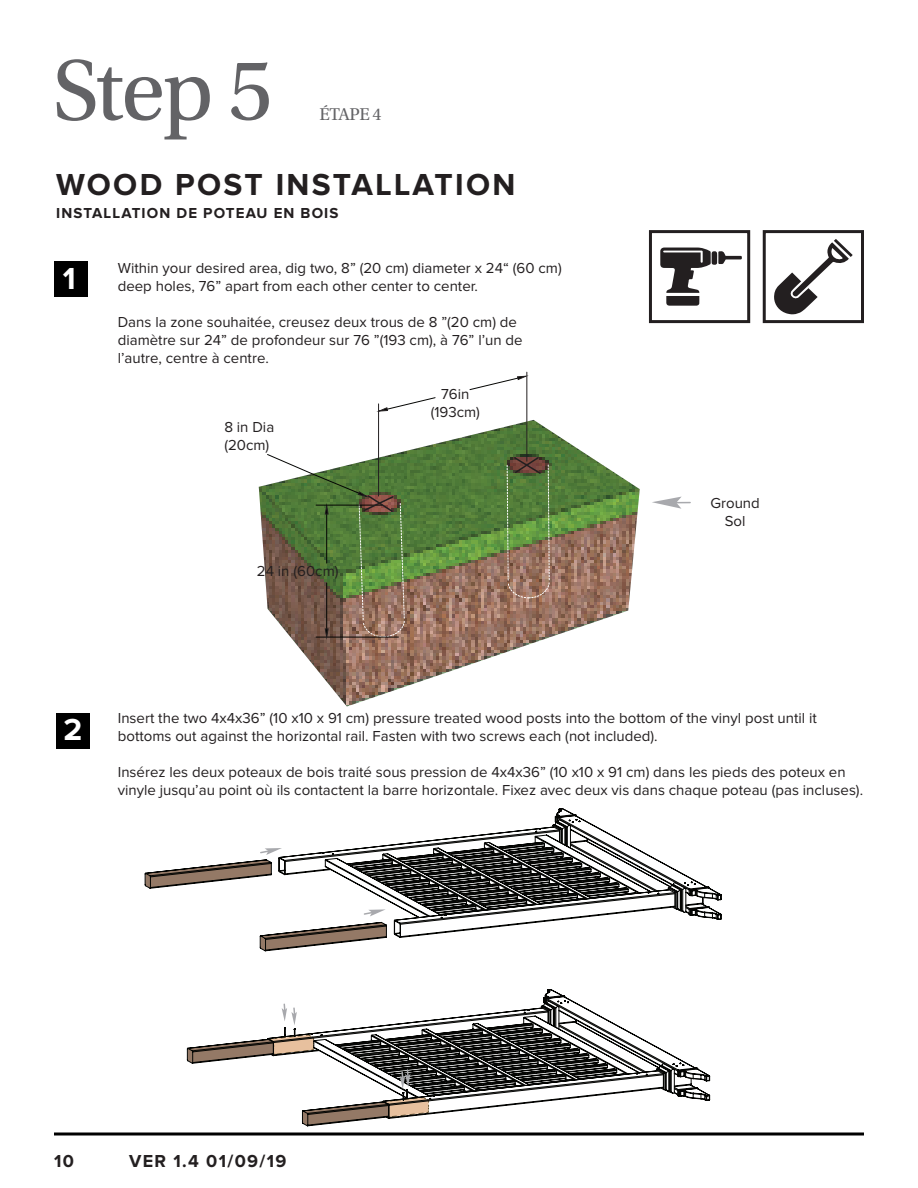
<style>
.page{position:relative;width:918px;height:1188px;background:#fff}
.page>*{position:absolute;margin:0;border:0;box-sizing:border-box;transform-origin:0 0}
.Jumbo_Heading{font:90px "Utopia Std";color:#636366}
.Large_Heading{font:700 31.5px "Proxima Nova";letter-spacing:.075em;color:#231f20}
.Large_Heading-2{font:700 31.5px "Proxima Nova";color:#fff}
.t1{font:700 18px "Proxima Nova";letter-spacing:.075em;color:#231f20}
.Jumbo_Heading-2{font:18px "Utopia Std";letter-spacing:-.025em;color:#636366}
.Body_Paragraph{font:15px/18px "Proxima Nova";color:#231f20}
.Large_Heading-3{font:700 15px "Proxima Nova";letter-spacing:.075em;color:#231f20}
</style>
<div class="page">
<svg style="left:54px;top:1132px;width:810px;height:4px;background:#3f3f3f"></svg>
<div style="left:649px;top:230px;width:101px;height:93px;border:3px solid #231f20"></div>
<div style="left:763px;top:230px;width:101px;height:93px;border:3px solid #231f20"></div>
<svg style="left:660px;top:248px;width:82px;height:58px"></svg>
<div style="left:55px;top:261px;width:33px;height:36px;background:#000"></div>
<div style="left:56px;top:713px;width:34px;height:36px;background:#000"></div>
<svg style="left:652px;top:497px;width:38px;height:12px"></svg>
<img style="left:259px;top:420px;width:381px;height:287px">
<svg style="left:506px;top:456px;width:44px;height:143px;background:#757b4e"></svg>
<hr style="left:378px;top:404px;width:1px;height:92px;background:#231f20">
<hr style="left:526px;top:372px;width:1px;height:89px;background:#231f20">
<svg style="left:378px;top:397px;width:58px;height:14px"></svg>
<svg style="left:469px;top:376px;width:58px;height:15px"></svg>
<svg style="left:267px;top:454px;width:138px;height:184px;background:#717c53"></svg>
<svg style="left:145px;top:808px;width:577px;height:143px"></svg>
<svg style="left:187px;top:989px;width:523px;height:137px"></svg>
<svg style="left:774px;top:239px;width:79px;height:75px"></svg>
<p class="Jumbo_Heading" style="left:52px;top:42px;width:222px">Step 5</p>
<p class="Jumbo_Heading-2" style="left:320px;top:104px;width:64px">ÉTAPE 4</p>
<p class="Large_Heading" style="left:56px;top:170px;width:461px">WOOD POST INSTALLATION</p>
<p class="Large_Heading-3" style="left:56px;top:206px;width:284px">INSTALLATION DE POTEAU EN BOIS</p>
<p class="Large_Heading-2" style="left:63px;top:264px;width:14px">1</p>
<p class="Body_Paragraph" style="left:118px;top:260px;width:445px">Within your desired area, dig two, 8” (20 cm) diameter x 24“ (60 cm) deep holes, 76” apart from each other center to center.</p>
<p class="Body_Paragraph" style="left:118px;top:314px;width:406px">Dans la zone souhaitée, creusez deux trous de 8 ”(20 cm) de diamètre sur 24” de profondeur sur 76 ”(193 cm), à 76” l’un de l’autre, centre à centre.</p>
<p class="Body_Paragraph" style="left:224px;top:418px;width:51px">8 in Dia</p>
<p class="Body_Paragraph" style="left:224px;top:436px;width:46px">(20cm)</p>
<p class="Body_Paragraph" style="left:441px;top:386px;width:30px">76in</p>
<p class="Body_Paragraph" style="left:431px;top:404px;width:51px">(193cm)</p>
<p class="Body_Paragraph" style="left:257px;top:563px;width:83px">24 in (60cm)</p>
<p class="Body_Paragraph" style="left:710px;top:495px;width:51px">Ground</p>
<p class="Body_Paragraph" style="left:725px;top:513px;width:22px">Sol</p>
<p class="Large_Heading-2" style="left:64px;top:715px;width:20px">2</p>
<p class="Body_Paragraph" style="left:118px;top:710px;width:701px">Insert the two 4x4x36” (10 x10 x 91 cm) pressure treated wood posts into the bottom of the vinyl post until it</p>
<p class="Body_Paragraph" style="left:118px;top:728px;width:541px">bottoms out against the horizontal rail. Fasten with two screws each (not included).</p>
<p class="Body_Paragraph" style="left:118px;top:764px;width:747px">Insérez les deux poteaux de bois traité sous pression de 4x4x36” (10 x10 x 91 cm) dans les pieds des poteux en vinyle jusqu’au point où ils contactent la barre horizontale. Fixez avec deux vis dans chaque poteau (pas incluses).</p>
<p class="t1" style="left:54px;top:1153px;width:21px">10</p>
<p class="t1" style="left:129px;top:1153px;width:159px">VER 1.4 01/09/19</p>
</div>
